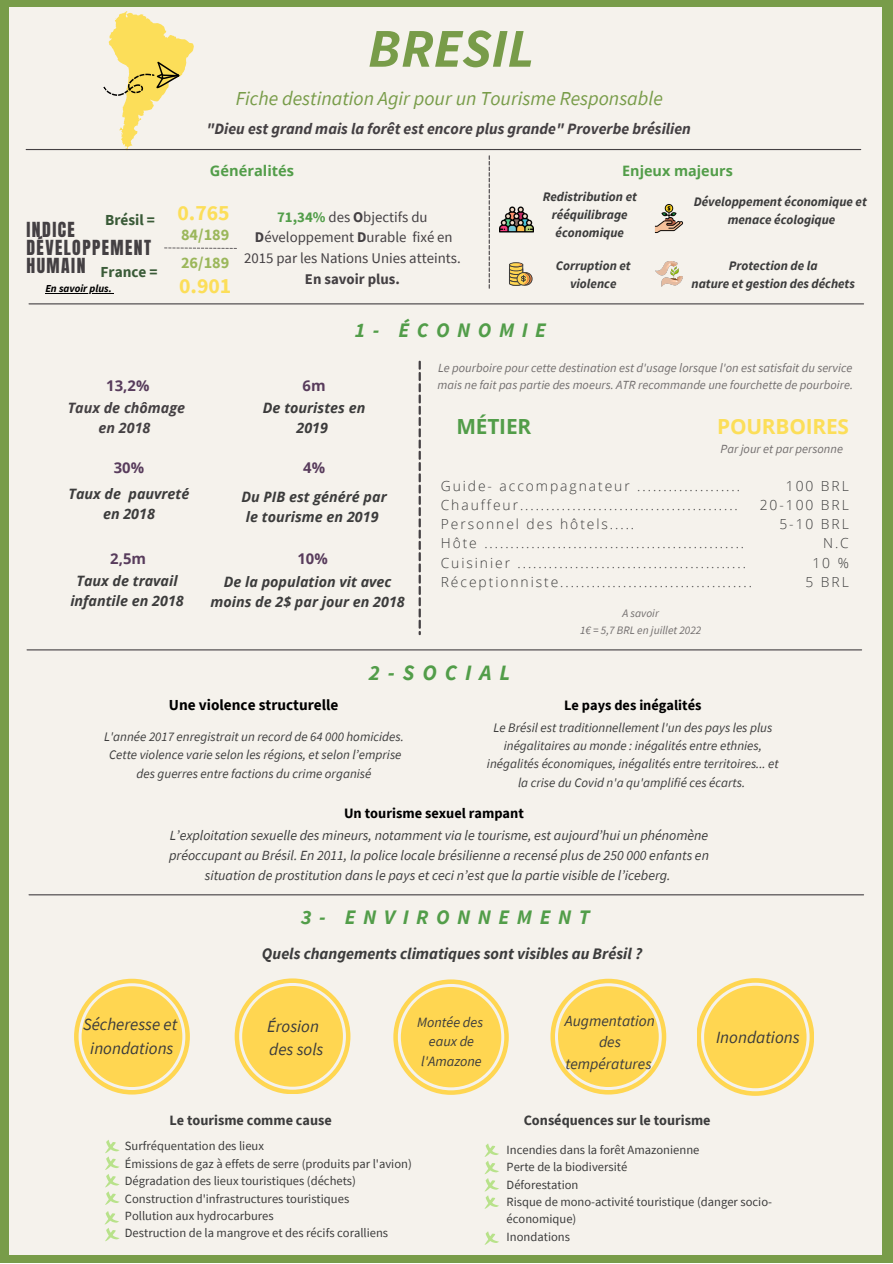
<style>
.page{position:relative;width:893px;height:1264px;background:#fff}
.page>*{position:absolute;margin:0;border:0;box-sizing:border-box;transform-origin:0 0}
.t1{font:italic 700 54.75px "Source Sans Pro";color:#789c49}
.t2{font:italic 700 21.9px "Source Sans Pro";letter-spacing:.365em;color:#529d49}
.t3{font:700 21.75px "Source Sans Pro";color:#fcde59}
.t4{font:700 21.6px "Source Sans Pro";color:#fcde59}
.t5{font:700 20.85px "Open Sans";letter-spacing:-.01em;color:#fcde59}
.t6{font:700 20.85px "Open Sans";letter-spacing:-.01em;color:#529d49}
.t7{font:italic 700 20.55px "Source Sans Pro";letter-spacing:.365em;color:#529d49}
.t8{font:italic 19.8px "Source Sans Pro";color:#789c49}
.t9{font:17.7px/18px "Anton";letter-spacing:.08em;color:#444043}
.t10{font:italic 17.1px/23.1px "Source Sans Pro";color:#3c3c3c}
.t11{font:700 16.2px "Source Sans Pro";color:#9bb75b}
.t12{font:italic 700 16.05px "Source Sans Pro";color:#3c3c3c}
.t13{font:italic 700 15.75px "Source Sans Pro";color:#444043}
.t14{font:italic 15.45px/21.1px "Source Sans Pro";color:#3c3c3c;text-align:center}
.t15{font:700 15.3px "Source Sans Pro";color:#000}
.t16{font:700 15.3px "Source Sans Pro";color:#3a5b38}
.t17{font:14.85px/20.7px "Source Sans Pro";color:#444043;text-align:center}
.t18{font:700 14.85px "Open Sans";color:#583c5c}
.t19{font:700 14.85px "Source Sans Pro";color:#444043}
.t20{font:700 14.55px "Open Sans";color:#529d49}
.t21{font:italic 700 14.4px/20px "Open Sans";color:#3c3c3c;text-align:center}
.t22{font:700 14.4px "Source Sans Pro";color:#000}
.t23{font:italic 700 14.4px/20px "Open Sans";color:#444043;text-align:center}
.t24{font:700 14.4px "Open Sans";color:#529d49}
.t25{font:700 14.25px "Source Sans Pro";color:#3c3c3c}
.t26{font:italic 14.25px/19.2px "Source Sans Pro";color:#3c3c3c;text-align:center}
.t27{font:italic 13.95px/19.5px "Source Sans Pro";color:#3c3c3c;text-align:center}
.t28{font:300 13.8px/19.2px "Open Sans";letter-spacing:.14em;color:#3c3c3c}
.t29{font:italic 13.05px/18.1px "Source Sans Pro";color:#3c3c3c;text-align:center}
.t30{font:italic 700 13.05px/18.1px "Source Sans Pro";color:#3c3c3c;text-align:center}
.t31{font:12.6px/17.4px "Source Sans Pro";color:#3c3c3c}
.t32{font:italic 12.45px/17px "Source Sans Pro";color:#726e6e}
.t33{font:italic 11.4px/17.5px "Source Sans Pro";color:#726e6e;text-align:center}
.t34{font:italic 700 10.65px "Source Sans Pro";color:#000}
.s1{font-weight:700;color:#529d49}
.s2{font-weight:700}
</style>
<div class="page">
<div style="left:0;top:0;width:892px;height:1262px;background:#789c49"></div>
<div style="left:9px;top:8px;width:873px;height:1246px;background:#f5f2ec"></div>
<svg style="left:509px;top:262px;width:23px;height:24px"></svg>
<img style="left:499px;top:206px;width:34px;height:27px">
<img style="left:654px;top:204px;width:29px;height:29px">
<img style="left:656px;top:261px;width:27px;height:26px">
<svg style="left:393px;top:979px;width:115px;height:115px"></svg>
<div style="left:401px;top:986px;width:100px;height:101px;background:#ffd651;border-radius:50%"></div>
<svg style="left:164px;top:247px;width:73px;height:2px"></svg>
<svg style="left:105px;top:1140px;width:15px;height:64px"></svg>
<svg style="left:484px;top:1143px;width:15px;height:65px"></svg>
<svg style="left:485px;top:1231px;width:14px;height:13px"></svg>
<hr style="left:26px;top:149px;width:834px;height:1px;background:#444043">
<svg style="left:418px;top:361px;width:3px;height:274px"></svg>
<svg style="left:103px;top:11px;width:91px;height:138px"></svg>
<svg style="left:235px;top:978px;width:115px;height:115px"></svg>
<div style="left:242px;top:985px;width:101px;height:101px;background:#ffd651;border-radius:50%"></div>
<svg style="left:74px;top:978px;width:116px;height:116px"></svg>
<div style="left:82px;top:986px;width:100px;height:100px;background:#ffd651;border-radius:50%"></div>
<svg style="left:550px;top:978px;width:116px;height:116px"></svg>
<div style="left:558px;top:986px;width:100px;height:100px;background:#ffd651;border-radius:50%"></div>
<svg style="left:697px;top:978px;width:116px;height:117px"></svg>
<div style="left:704px;top:985px;width:102px;height:103px;background:#ffd651;border-radius:50%"></div>
<svg style="left:488px;top:155px;width:2px;height:134px"></svg>
<svg style="left:104px;top:1211px;width:16px;height:30px"></svg>
<hr style="left:45px;top:293px;width:67px;height:1px;background:#000">
<hr style="left:29px;top:303px;width:834px;height:1px;background:#444043">
<hr style="left:27px;top:649px;width:834px;height:1px;background:#444043">
<hr style="left:29px;top:894px;width:834px;height:1px;background:#444043">
<p class="t16" style="left:105px;top:210px;width:51px">Brésil =</p>
<h3 class="t9" style="left:26px;top:221px;width:126px">INDICE<br>DÉVELOPPEMENT</h3>
<p class="t16" style="left:26px;top:262px;width:133px"><sup>HUMAIN</sup> France =</p>
<p class="t34" style="left:45px;top:282px;width:68px">En savoir plus.</p>
<p class="t18" style="left:106px;top:375px;width:45px">13,2%</p>
<h1 class="t1" style="left:368px;top:13px;width:168px">BRESIL</h1>
<h3 class="t8" style="left:236px;top:86px;width:428px">Fiche destination Agir pour un Tourisme Responsable</h3>
<p class="t13" style="left:206px;top:118px;width:486px">"Dieu est grand mais la forêt est encore plus grande" Proverbe brésilien</p>
<p class="t24" style="left:622px;top:161px;width:112px">Enjeux majeurs</p>
<p class="t30" style="left:542px;top:187px;width:96px">Redistribution et rééquilibrage économique</p>
<p class="t30" style="left:693px;top:192px;width:175px">Développement économique et menace écologique</p>
<p class="t30" style="left:691px;top:256px;width:165px">Protection de la<br>nature et gestion des déchets</p>
<h3 class="t7" style="left:355px;top:317px;width:193px">1- ÉCONOMIE</h3>
<p class="t20" style="left:210px;top:160px;width:86px">Généralités</p>
<h3 class="t3" style="left:177px;top:199px;width:54px">0.765</h3>
<p class="t17" style="left:244px;top:206px;width:218px"><span class="s1">71,34%</span> des <span class="s2">O</span>bjectifs du<br><span class="s2">D</span>éveloppement <span class="s2">D</span>urable fixé en<br>2015 par les Nations Unies atteints.</p>
<p class="t19" style="left:305px;top:269px;width:96px">En savoir plus.</p>
<p class="t11" style="left:181px;top:224px;width:50px">84/189</p>
<p class="t11" style="left:181px;top:252px;width:50px">26/189</p>
<p class="t30" style="left:555px;top:256px;width:76px">Corruption et violence</p>
<h3 class="t4" style="left:179px;top:271px;width:54px">0.901</h3>
<p class="t18" style="left:302px;top:375px;width:25px">6m</p>
<p class="t32" style="left:437px;top:359px;width:417px">Le pourboire pour cette destination est d'usage lorsque l'on est satisfait du service mais ne fait pas partie des moeurs. ATR recommande une fourchette de pourboire.</p>
<p class="t23" style="left:68px;top:397px;width:119px">Taux de chômage en 2018</p>
<p class="t21" style="left:263px;top:397px;width:104px">De touristes en<br>2019</p>
<p class="t18" style="left:114px;top:457px;width:32px">30%</p>
<p class="t18" style="left:303px;top:457px;width:23px">4%</p>
<p class="t21" style="left:68px;top:483px;width:122px">Taux de pauvreté en 2018</p>
<p class="t21" style="left:241px;top:486px;width:147px">Du PIB est généré par le tourisme en 2019</p>
<p class="t18" style="left:110px;top:547px;width:37px">2,5m</p>
<p class="t18" style="left:297px;top:547px;width:32px">10%</p>
<p class="t21" style="left:70px;top:570px;width:115px">Taux de travail infantile en 2018</p>
<p class="t21" style="left:210px;top:571px;width:196px">De la population vit avec moins de 2$ par jour en 2018</p>
<h3 class="t6" style="left:456px;top:412px;width:76px">MÉTIER</h3>
<h3 class="t5" style="left:717px;top:412px;width:133px">POURBOIRES</h3>
<p class="t32" style="left:720px;top:439px;width:124px">Par jour et par personne</p>
<p class="t28" style="left:441px;top:476px;width:313px">Guide- accompagnateur ....................<br>Chauffeur..........................................<br>Personnel des hôtels.....<br>Hôte ..................................................<br>Cuisinier ............................................<br>Réceptionniste.....................................</p>
<p class="t33" style="left:580px;top:604px;width:123px">A savoir<br>1€ = 5,7 BRL en juillet 2022</p>
<p class="t28" style="left:759px;top:476px;width:91px;text-align:right">100 BRL<br>20-100 BRL<br>5-10 BRL<br>N.C<br>10 %<br>5 BRL</p>
<h2 class="t2" style="left:369px;top:658px;width:143px">2-SOCIAL</h2>
<p class="t15" style="left:169px;top:694px;width:171px">Une violence structurelle</p>
<p class="t29" style="left:104px;top:727px;width:301px">L'année 2017 enregistrait un record de 64 000 homicides.<br>Cette violence varie selon les régions, et selon l’emprise des guerres entre factions du crime organisé</p>
<p class="t22" style="left:564px;top:695px;width:139px">Le pays des inégalités</p>
<p class="t29" style="left:487px;top:718px;width:293px">Le Brésil est traditionnellement l'un des pays les plus inégalitaires au monde : inégalités entre ethnies, inégalités économiques, inégalités entre territoires... et la crise du Covid n'a qu'amplifié ces écarts.</p>
<p class="t22" style="left:344px;top:804px;width:181px">Un tourisme sexuel rampant</p>
<p class="t27" style="left:169px;top:825px;width:541px">L’exploitation sexuelle des mineurs, notamment via le tourisme, est aujourd’hui un phénomène préoccupant au Brésil. En 2011, la police locale brésilienne a recensé plus de 250 000 enfants en situation de prostitution dans le pays et ceci n’est que la partie visible de l’iceberg.</p>
<h3 class="t7" style="left:301px;top:903px;width:290px">3- ENVIRONNEMENT</h3>
<p class="t12" style="left:262px;top:943px;width:382px">Quels changements climatiques sont visibles au Brésil ?</p>
<h3 class="t10" style="left:83px;top:1012px;width:96px;text-align:center">Sécheresse et inondations</h3>
<p class="t14" style="left:565px;top:1010px;width:92px">Augmentation des températures</p>
<p class="t26" style="left:417px;top:1012px;width:67px">Montée des eaux de l'Amazone</p>
<h3 class="t10" style="left:267px;top:1013px;width:58px">Érosion des sols</h3>
<h3 class="t10" style="left:716px;top:1025px;width:85px">Inondations</h3>
<p class="t25" style="left:169px;top:1110px;width:164px">Le tourisme comme cause</p>
<p class="t25" style="left:523px;top:1110px;width:188px">Conséquences sur le tourisme</p>
<p class="t31" style="left:125px;top:1137px;width:288px">Surfréquentation des lieux<br>Émissions de gaz à effets de serre (produits par l'avion)<br>Dégradation des lieux touristiques (déchets)<br>Construction d'infrastructures touristiques<br>Pollution aux hydrocarbures<br>Destruction de la mangrove et des récifs coralliens</p>
<p class="t31" style="left:506px;top:1140px;width:267px">Incendies dans la forêt Amazonienne<br>Perte de la biodiversité<br>Déforestation<br>Risque de mono-activité touristique (danger socio&shy;économique)<br>Inondations</p>
</div>
